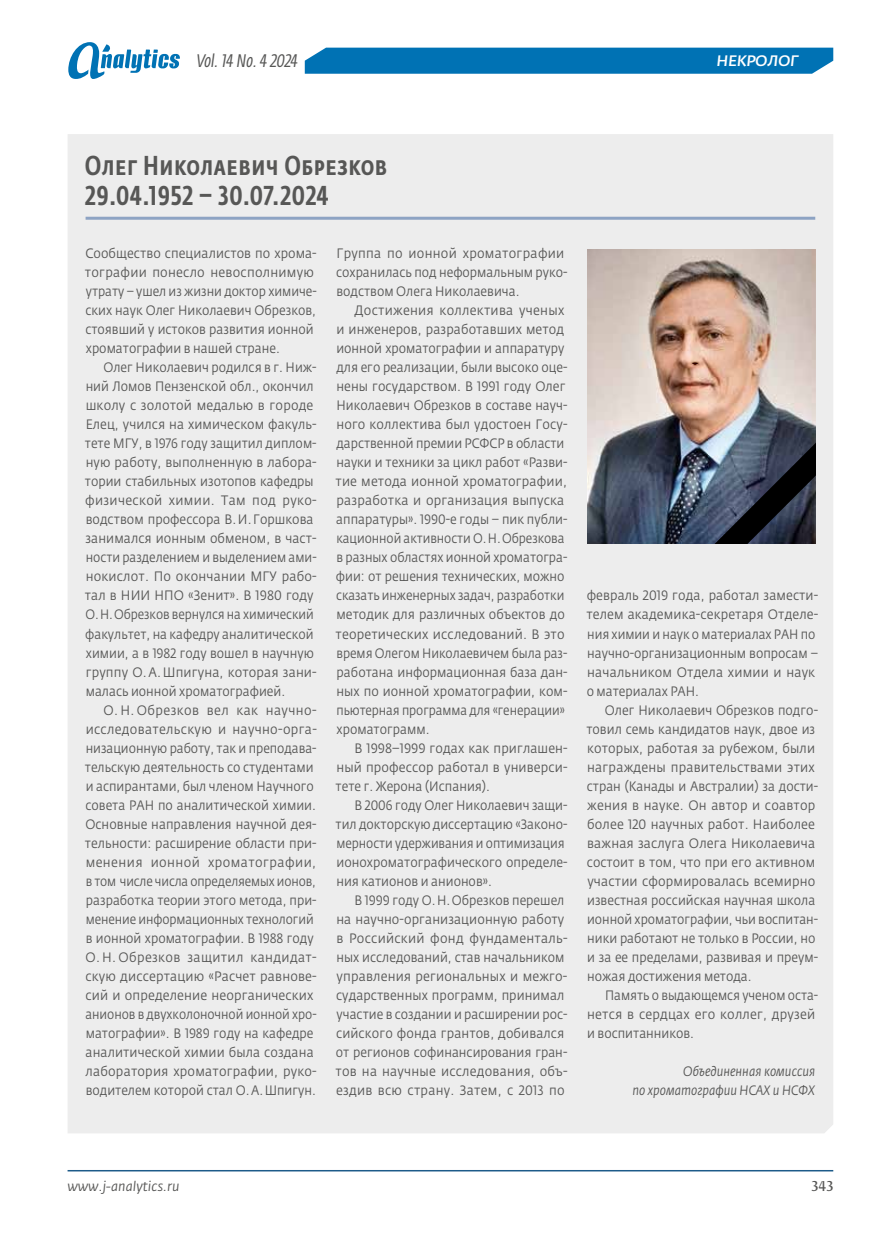
<style>
.page{position:relative;width:881px;height:1234px;background:#fff}
.page>*{position:absolute;margin:0;border:0;box-sizing:border-box;transform-origin:0 0}
.t1{font:500 27px/30px "Fedra Sans Cond Pro";letter-spacing:.02em;color:#575756}
.t2{font:italic 18px "Fedra Sans Cond Pro";color:#575756}
.t3{font:italic 500 15px "Fedra Sans Pro";letter-spacing:.01em;color:#fff}
.t4{font:13.5px/19px "Fedra Sans Pro";color:#575756;scale:.9 1}
.t5{font:13.5px/19px "Fedra Sans Pro";color:#575756;scale:.93 1}
.t6{font:13.5px/19px "Fedra Sans Pro";color:#575756;text-align:justify;scale:.92 1}
.t7{font:13.5px/19px "Fedra Sans Pro";color:#575756;scale:.91 1}
.t8{font:13.5px/19px "Fedra Sans Pro";color:#575756;scale:.89 1}
.t9{font:italic 13.5px/19px "Fedra Sans Pro";color:#575756;text-align:right;scale:.9 1}
.t10{font:italic 13.5px "Fedra Sans Pro";color:#575756}
.t11{font:13.5px "Fedra Serif B Pro";color:#575756}
</style>
<div class="page">
<hr style="left:68px;top:1169px;width:765px;height:2px;background:#1d5b89">
<div style="left:305px;top:48px;width:527px;height:26px;background:#0072b4"></div>
<svg style="left:68px;top:42px;width:112px;height:37px"></svg>
<div style="left:68px;top:134px;width:765px;height:999px;background:#ededed"></div>
<hr style="left:86px;top:217px;width:729px;height:3px;background:#8da3c3">
<img style="left:587px;top:249px;width:228px;height:294px">
<img style="left:678px;top:407px;width:137px;height:136px">
<h2 class="t2" style="left:196px;top:50px;width:104px">Vol. 14 No. 4 2024</h2>
<p class="t3" style="left:716px;top:51px;width:83px">НЕКРОЛОГ</p>
<h1 class="t1" style="left:85px;top:151px;width:303px">Олег Николаевич Обрезков<br>29.04.1952 – 30.07.2024</h1>
<p class="t7" style="left:85px;top:243px;width:256px">Сообщество специалистов по хрома&shy;тографии понесло невосполнимую утрату – ушел из жизни доктор химиче&shy;ских наук Олег Николаевич Обрезков, стоявший у истоков развития ионной хроматографии в нашей стране.</p>
<p class="t4" style="left:85px;top:358px;width:259px;text-indent:18px">Олег Николаевич родился в г. Ниж&shy;ний Ломов Пензенской обл., окончил школу с золотой медалью в городе Елец, учился на химическом факуль&shy;тете МГУ, в 1976 году защитил диплом&shy;ную работу, выполненную в лабора&shy;тории стабильных изотопов кафедры физической химии. Там под руко&shy;водством профессора В.И.Горшкова занимался ионным обменом, в част&shy;ности разделением и выделением ами&shy;нокислот. По окончании МГУ рабо&shy;тал в НИИ НПО «Зенит». В 1980 году О.Н.Обрезков вернулся на химический факультет, на кафедру аналитической химии, а в 1982 году вошел в научную группу О.А.Шпигуна, которая зани&shy;малась ионной хроматографией.</p>
<p class="t5" style="left:85px;top:700px;width:251px;text-indent:18px">О. Н. Обрезков вел как научно&shy;исследовательскую и научно-орга&shy;низационную работу, так и преподава&shy;тельскую деятельность со студентами и аспирантами, был членом Научного совета РАН по аналитической химии.<br>Основные направления научной дея&shy;тельности: расширение области при&shy;менения ионной хроматографии, в том числе числа определяемых ионов, разработка теории этого метода, при&shy;менение информационных технологий в ионной хроматографии. В 1988 году О. Н. Обрезков защитил кандидат&shy;скую диссертацию «Расчет равнове&shy;сий и определение неорганических анионов в двухколоночной ионной хро&shy;матографии». В 1989 году на кафедре аналитической химии была создана лаборатория хроматографии, руко&shy;водителем которой стал О.А.Шпигун.</p>
<p class="t5" style="left:336px;top:243px;width:250px">Группа по ионной хроматографии сохранилась под неформальным руко&shy;водством Олега Николаевича.</p>
<p class="t5" style="left:335px;top:300px;width:251px;text-indent:19px">Достижения коллектива ученых и инженеров, разработавших метод ионной хроматографии и аппаратуру для его реализации, были высоко оце&shy;нены государством. В 1991 году Олег Николаевич Обрезков в составе науч&shy;ного коллектива был удостоен Госу&shy;дарственной премии РСФСР в области науки и техники за цикл работ «Разви&shy;тие метода ионной хроматографии, разработка и организация выпуска аппаратуры». 1990‑е годы – пик публи&shy;кационной активности О.Н.Обрезкова в разных областях ионной хроматогра&shy;фии: от решения технических, можно сказать инженерных задач, разработки методик для различных объектов до теоретических исследований. В это время Олегом Николаевичем была раз&shy;работана информационная база дан&shy;ных по ионной хроматографии, ком&shy;пьютерная программа для «генерации» хроматограмм.</p>
<p class="t6" style="left:335px;top:738px;width:253px;text-indent:19px">В 1998–1999 годах как приглашен&shy;ный профессор работал в универси&shy;тете г. Жерона (Испания).</p>
<p class="t4" style="left:335px;top:795px;width:259px;text-indent:19px">В 2006 году Олег Николаевич защи&shy;тил докторскую диссертацию «Законо&shy;мерности удерживания и оптимизация ионохроматографического определе&shy;ния катионов и анионов».</p>
<p class="t4" style="left:335px;top:890px;width:259px;text-indent:19px">В 1999 году О.Н.Обрезков перешел на научно-организационную работу в Российский фонд фундаменталь&shy;ных исследований, став начальником управления региональных и межго&shy;сударственных программ, принимал участие в создании и расширении рос&shy;сийского фонда грантов, добивался от регионов софинансирования гран&shy;тов на научные исследования, объ&shy;ездив всю страну. Затем, с 2013 по</p>
<p class="t6" style="left:586px;top:586px;width:253px;text-align:left">февраль 2019 года, работал замести&shy;телем академика-секретаря Отделе&shy;ния химии и наук о материалах РАН по научно-организационным вопросам – начальником Отдела химии и наук о материалах РАН.</p>
<p class="t4" style="left:586px;top:700px;width:259px;text-indent:18px">Олег Николаевич Обрезков подго&shy;товил семь кандидатов наук, двое из которых, работая за рубежом, были награждены правительствами этих стран (Канады и Австралии) за дости&shy;жения в науке. Он автор и соавтор более 120 научных работ. Наиболее важная заслуга Олега Николаевича состоит в том, что при его активном участии сформировалась всемирно известная российская научная школа ионной хроматографии, чьи воспитан&shy;ники работают не только в России, но и за ее пределами, развивая и преум&shy;ножая достижения метода.</p>
<p class="t8" style="left:587px;top:985px;width:261px;text-indent:18px">Память о выдающемся ученом оста&shy;нется в сердцах его коллег, друзей и воспитанников.</p>
<p class="t9" style="left:632px;top:1061px;width:204px">Объединенная комиссия<br>по хроматографии НСАХ и НСФХ</p>
<p class="t10" style="left:67px;top:1177px;width:113px">www.j-analytics.ru</p>
<p class="t11" style="left:811px;top:1176px;width:23px">343</p>
</div>
